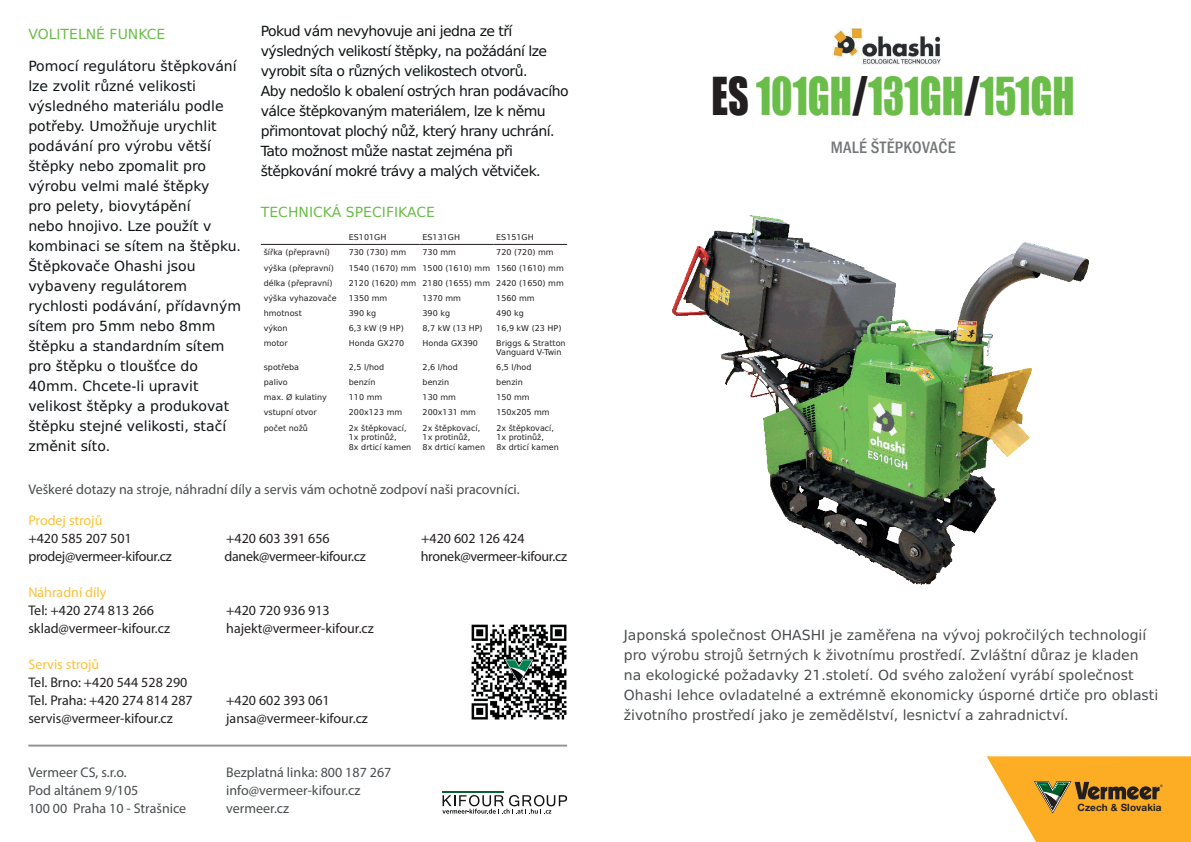
<style>
.page{position:relative;width:1191px;height:842px;background:#fff}
.page>*{position:absolute;margin:0;border:0;box-sizing:border-box;transform-origin:0 0}
.t1{font:48px "Impact";color:#6bbd4a;scale:.83 1}
.t2{font:500 condensed 17px "Franklin Gothic";letter-spacing:.02em;color:#737778}
.t3{font:14px/20px "BB Alpha Sans";color:#0d1214}
.t4{font:14px/20px "BB Alpha Sans";color:#494c4e}
.t5{font:14px/20px "BB Alpha Sans";letter-spacing:-.04em;color:#0d1214}
.t6{font:14px/18px "Myriad Pro";color:#231f20}
.t7{font:14px "Myriad Pro";color:#494c4e}
.t8{font:14px "Myriad Pro";letter-spacing:-.02em;color:#231f20}
.t9{font:14px "Myriad Pro";color:#fec137}
.t10{font:14px "BB Alpha Sans";color:#6bbd4a}
.t11{font:700 10px "Helvetica Neue";letter-spacing:.01em;color:#231f20}
.t12{font:8px/9.6px "BB Alpha Sans";color:#231f20}
.s1{color:#231f20}
</style>
<div class="page">
<hr style="left:28px;top:745px;width:539px;height:2px;background:#939698">
<hr style="left:442px;top:791px;width:61px;height:2px;background:#096234">
<svg style="left:442px;top:795px;width:125px;height:19px"></svg>
<img style="left:832px;top:29px;width:109px;height:36px">
<img style="left:672px;top:215px;width:416px;height:370px">
<img style="left:471px;top:624px;width:96px;height:96px">
<svg style="left:986px;top:756px;width:205px;height:86px"></svg>
<hr style="left:261px;top:244px;width:85px;height:1px;background:#231f20">
<hr style="left:346px;top:244px;width:74px;height:1px;background:#231f20">
<hr style="left:420px;top:244px;width:73px;height:1px;background:#231f20">
<hr style="left:493px;top:244px;width:74px;height:1px;background:#231f20">
<h3 class="t10" style="left:28px;top:25px;width:139px">VOLITELNÉ FUNKCE</h3>
<p class="t3" style="left:28px;top:56px;width:214px">Pomocí regulátoru štěpkování lze zvolit různé velikosti výsledného materiálu podle potřeby. Umožňuje urychlit podávání pro výrobu větší štěpky nebo zpomalit pro výrobu velmi malé štěpky<br>pro pelety, biovytápění<br>nebo hnojivo. Lze použít v kombinaci se sítem na štěpku.<br>Štěpkovače Ohashi jsou vybaveny regulátorem rychlosti podávání, přídavným sítem pro 5mm nebo 8mm štěpku a standardním sítem pro štěpku o tloušťce do<br>40mm. Chcete-li upravit velikost štěpky a produkovat štěpku stejné velikosti, stačí změnit síto.</p>
<p class="t5" style="left:261px;top:21px;width:309px">Pokud vám nevyhovuje ani jedna ze tří výsledných velikostí štěpky, na požádání lze vyrobit síta o různých velikostech otvorů.<br>Aby nedošlo k obalení ostrých hran podávacího válce štěpkovaným materiálem, lze k němu přimontovat plochý nůž, který hrany uchrání.<br>Tato možnost může nastat zejména při štěpkování mokré trávy a malých větviček.</p>
<h3 class="t10" style="left:261px;top:202px;width:176px">TECHNICKÁ SPECIFIKACE</h3>
<p class="t12" style="left:349px;top:233px;width:39px">ES101GH</p>
<p class="t12" style="left:422px;top:233px;width:39px">ES131GH</p>
<p class="t12" style="left:496px;top:233px;width:39px">ES151GH</p>
<p class="t12" style="left:264px;top:248px;width:68px">šířka (přepravní)</p>
<p class="t12" style="left:349px;top:248px;width:59px">730 (730) mm</p>
<p class="t12" style="left:422px;top:248px;width:35px">730 mm</p>
<p class="t12" style="left:496px;top:248px;width:59px">720 (720) mm</p>
<p class="t12" style="left:264px;top:263px;width:72px">výška (přepravní)</p>
<p class="t12" style="left:349px;top:263px;width:217px">1540 (1670) mm 1500 (1610) mm 1560 (1610) mm</p>
<p class="t12" style="left:264px;top:278px;width:70px">délka (přepravní)</p>
<p class="t12" style="left:349px;top:278px;width:217px">2120 (1620) mm 2180 (1655) mm 2420 (1650) mm</p>
<p class="t12" style="left:264px;top:293px;width:75px">výška vyhazovače</p>
<p class="t12" style="left:349px;top:293px;width:40px">1350 mm</p>
<p class="t12" style="left:422px;top:293px;width:40px">1370 mm</p>
<p class="t12" style="left:496px;top:293px;width:40px">1560 mm</p>
<p class="t12" style="left:264px;top:308px;width:40px">hmotnost</p>
<p class="t12" style="left:349px;top:308px;width:29px">390 kg</p>
<p class="t12" style="left:422px;top:308px;width:29px">390 kg</p>
<p class="t12" style="left:496px;top:308px;width:29px">490 kg</p>
<p class="t12" style="left:264px;top:323px;width:25px">výkon</p>
<p class="t12" style="left:349px;top:323px;width:57px">6,3 kW (9 HP)</p>
<p class="t12" style="left:422px;top:323px;width:62px">8,7 kW (13 HP)</p>
<p class="t12" style="left:496px;top:323px;width:67px">16,9 kW (23 HP)</p>
<p class="t12" style="left:264px;top:338px;width:26px">motor</p>
<p class="t12" style="left:349px;top:338px;width:57px">Honda GX270</p>
<p class="t12" style="left:422px;top:338px;width:57px">Honda GX390</p>
<p class="t12" style="left:496px;top:338px;width:71px">Briggs &amp; Stratton<br>Vanguard V-Twin</p>
<p class="t12" style="left:264px;top:363px;width:37px">spotřeba</p>
<p class="t12" style="left:349px;top:363px;width:37px">2,5 l/hod</p>
<p class="t12" style="left:422px;top:363px;width:37px">2,6 l/hod</p>
<p class="t12" style="left:496px;top:363px;width:37px">6,5 l/hod</p>
<p class="t12" style="left:264px;top:378px;width:26px">palivo</p>
<p class="t12" style="left:349px;top:378px;width:28px">benzín</p>
<p class="t12" style="left:422px;top:378px;width:28px">benzin</p>
<p class="t12" style="left:496px;top:378px;width:28px">benzin</p>
<p class="t12" style="left:264px;top:393px;width:65px">max. Ø kulatiny</p>
<p class="t12" style="left:349px;top:393px;width:35px">110 mm</p>
<p class="t12" style="left:422px;top:393px;width:35px">130 mm</p>
<p class="t12" style="left:496px;top:393px;width:35px">150 mm</p>
<p class="t12" style="left:264px;top:408px;width:54px">vstupní otvor</p>
<p class="t12" style="left:349px;top:408px;width:55px">200x123 mm</p>
<p class="t12" style="left:422px;top:408px;width:55px">200x131 mm</p>
<p class="t12" style="left:496px;top:408px;width:55px">150x205 mm</p>
<p class="t12" style="left:264px;top:423px;width:46px">počet nožů</p>
<p class="t12" style="left:349px;top:423px;width:64px">2x štěpkovací,<br>1x protinůž,<br>8x drticí kamen</p>
<p class="t12" style="left:422px;top:423px;width:64px">2x štěpkovací,<br>1x protinůž,<br>8x drticí kamen</p>
<p class="t12" style="left:496px;top:423px;width:64px">2x štěpkovací,<br>1x protinůž,<br>8x drticí kamen</p>
<h3 class="t7" style="left:28px;top:480px;width:493px">Veškeré dotazy na stroje, náhradní díly a servis vám ochotně zodpoví naši pracovníci.</h3>
<h3 class="t9" style="left:28px;top:511px;width:76px">Prodej strojů</h3>
<h3 class="t6" style="left:28px;top:529px;width:105px">+420 585 207 501</h3>
<h3 class="t6" style="left:226px;top:529px;width:105px">+420 603 391 656</h3>
<h3 class="t6" style="left:421px;top:529px;width:105px">+420 602 126 424</h3>
<h3 class="t8" style="left:28px;top:547px;width:145px">prodej@vermeer-kifour.cz</h3>
<h3 class="t8" style="left:224px;top:547px;width:143px">danek@vermeer-kifour.cz</h3>
<h3 class="t8" style="left:421px;top:547px;width:148px">hronek@vermeer-kifour.cz</h3>
<h3 class="t9" style="left:28px;top:583px;width:79px">Náhradní díly</h3>
<h3 class="t6" style="left:28px;top:601px;width:127px">Tel: +420 274 813 266</h3>
<h3 class="t6" style="left:226px;top:601px;width:105px">+420 720 936 913</h3>
<h3 class="t6" style="left:28px;top:619px;width:143px">sklad@vermeer-kifour.cz</h3>
<h3 class="t6" style="left:226px;top:619px;width:149px">hajekt@vermeer-kifour.cz</h3>
<h3 class="t9" style="left:28px;top:655px;width:72px">Servis strojů</h3>
<h3 class="t6" style="left:28px;top:673px;width:166px">Tel. Brno: +420 544 528 290<br>Tel. Praha: +420 274 814 287</h3>
<h3 class="t6" style="left:226px;top:691px;width:105px">+420 602 393 061</h3>
<h3 class="t6" style="left:28px;top:709px;width:146px">servis@vermeer-kifour.cz</h3>
<h3 class="t6" style="left:226px;top:709px;width:143px">jansa@vermeer-kifour.cz</h3>
<h3 class="t7" style="left:28px;top:763px;width:100px">Vermeer CS, s.r.o.</h3>
<h3 class="t7" style="left:226px;top:763px;width:167px">Bezplatná linka: 800 187 267</h3>
<h3 class="t7" style="left:28px;top:781px;width:112px">Pod altánem 9/105</h3>
<h3 class="t7" style="left:226px;top:781px;width:136px">info@vermeer-kifour.cz</h3>
<h3 class="t7" style="left:28px;top:799px;width:159px">100 00 Praha 10 - Strašnice</h3>
<h3 class="t7" style="left:226px;top:799px;width:64px">vermeer.cz</h3>
<h1 class="t1" style="left:711px;top:59px;width:439px"><span class="s1">ES</span> 101GH<span class="s1">/</span>131GH<span class="s1">/</span>151GH</h1>
<h2 class="t2" style="left:830px;top:136px;width:127px">MALÉ ŠTĚPKOVAČE</h2>
<p class="t4" style="left:624px;top:625px;width:536px">Japonská společnost OHASHI je zaměřena na vývoj pokročilých technologií pro výrobu strojů šetrných k životnímu prostředí. Zvláštní důraz je kladen na ekologické požadavky 21.století. Od svého založení vyrábí společnost Ohashi lehce ovladatelné a extrémně ekonomicky úsporné drtiče pro oblasti životního prostředí jako je zemědělství, lesnictví a zahradnictví.</p>
<p class="t11" style="left:1077px;top:801px;width:86px">Czech &amp; Slovakia</p>
</div>
